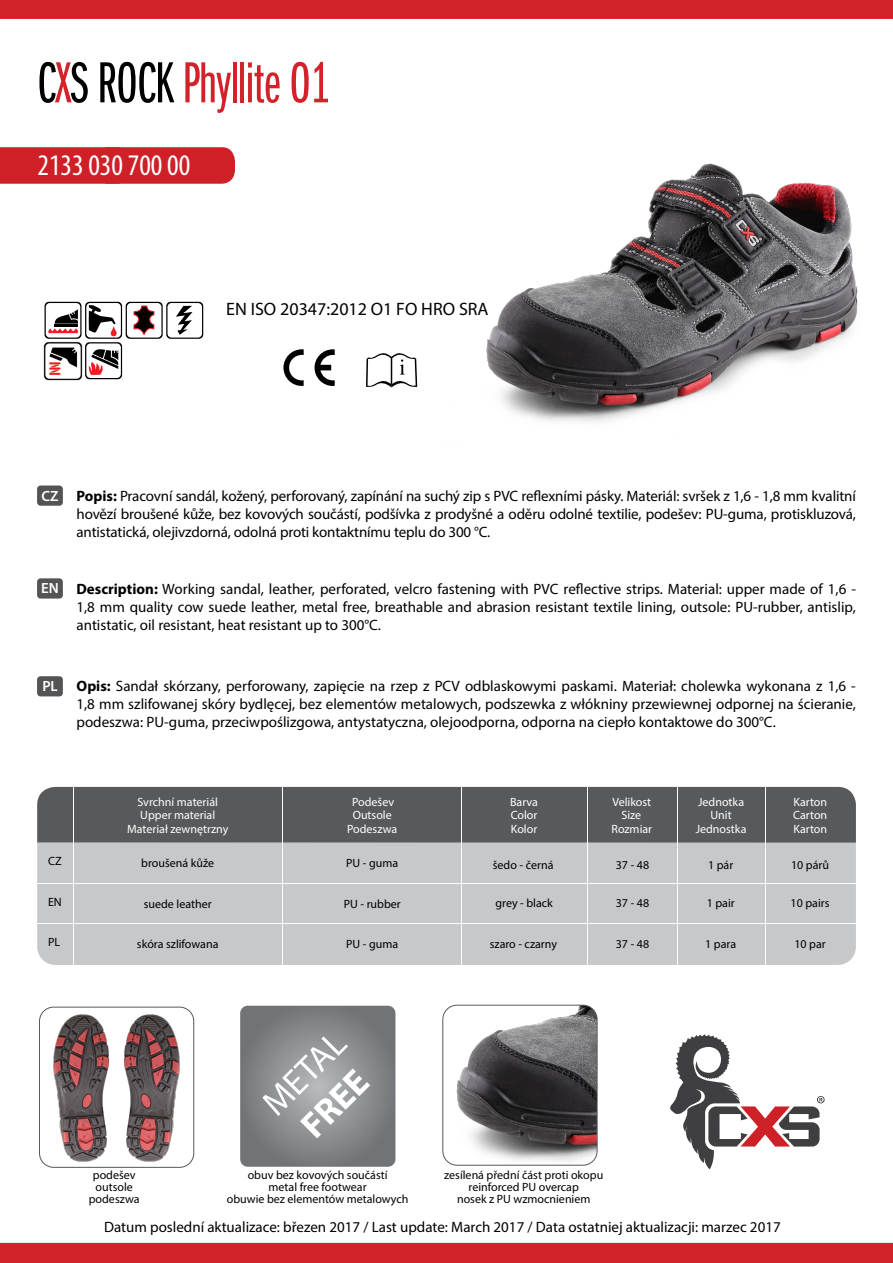
<style>
.page{position:relative;width:893px;height:1263px;background:#fff}
.page>*{position:absolute;margin:0;border:0;box-sizing:border-box;transform-origin:0 0}
.t1{font:60px "Franklin Got Itc DOT Boo Ext Com";letter-spacing:-.01em;color:#d2232a}
.t2{font:36px "Myriad Pro";color:#fff}
.t3{font:700 36px "Myriad Pro";color:#fff}
.t4{font:condensed 30px "Myriad Pro";color:#fff}
.t5{font:18px "Myriad Pro";color:#000}
.t6{font:15px/18px "Myriad Pro";color:#000;text-align:justify}
.t7{font:600 14.85px "Myriad Pro";color:#fff}
.t8{font:12px/12px "Myriad Pro";color:#000;text-align:center}
.t9{font:12px "Myriad Pro";color:#fff}
.s1{color:#000}
.s2{font-weight:700}
</style>
<div class="page">
<div style="left:0;top:147px;width:235px;height:37px;background:#cf2027"></div>
<img style="left:486px;top:163px;width:372px;height:273px">
<div style="left:37px;top:485px;width:26px;height:21px;background:#545456;border-radius:3px"></div>
<div style="left:37px;top:578px;width:26px;height:21px;background:#545456;border-radius:3px"></div>
<div style="left:37px;top:676px;width:26px;height:20px;background:#545456;border-radius:3px"></div>
<div style="left:0;top:0;width:893px;height:19px;background:#d2232a"></div>
<div style="left:0;top:1243px;width:893px;height:20px;background:#d2232a"></div>
<svg style="left:670px;top:1034px;width:155px;height:135px"></svg>
<svg style="left:43px;top:301px;width:161px;height:80px"></svg>
<svg style="left:366px;top:353px;width:51px;height:34px"></svg>
<svg style="left:283px;top:349px;width:21px;height:37px"></svg>
<svg style="left:315px;top:349px;width:20px;height:37px"></svg>
<img style="left:444px;top:1005px;width:152px;height:159px">
<div style="left:442px;top:1005px;width:156px;height:161px;border:1px solid #58595b;border-radius:14px"></div>
<svg style="left:240px;top:1006px;width:155px;height:161px;background:#85878a"></svg>
<img style="left:40px;top:1008px;width:154px;height:159px">
<div style="left:39px;top:1006px;width:155px;height:162px;border:1px solid #58595b;border-radius:14px"></div>
<div style="left:37px;top:787px;width:819px;height:178px;background:#c7c8ca;border-radius:18px"></div>
<div style="left:37px;top:787px;width:819px;height:55px;background:#58595b"></div>
<hr style="left:37px;top:923px;width:819px;height:1px;background:#fff">
<hr style="left:37px;top:883px;width:819px;height:1px;background:#fff">
<hr style="left:282px;top:787px;width:1px;height:178px;background:#fff">
<hr style="left:73px;top:787px;width:1px;height:178px;background:#fff">
<hr style="left:461px;top:787px;width:1px;height:178px;background:#fff">
<hr style="left:765px;top:787px;width:1px;height:178px;background:#fff">
<hr style="left:677px;top:787px;width:1px;height:178px;background:#fff">
<hr style="left:587px;top:787px;width:1px;height:178px;background:#fff">
<h1 class="t1" style="left:37px;top:51px;width:294px"><span class="s1">C</span>X<span class="s1">S ROCK</span> Phyllite O1</h1>
<h3 class="t4" style="left:38px;top:147px;width:154px">2133 030 700 00</h3>
<p class="t5" style="left:226px;top:298px;width:264px">EN ISO 20347:2012 O1 FO HRO SRA</p>
<p class="t7" style="left:42px;top:486px;width:19px">CZ</p>
<p class="t7" style="left:41px;top:579px;width:19px">EN</p>
<p class="t6" style="left:77px;top:486px;width:781px"><span class="s2">Popis:</span> Pracovní sandál, kožený, perforovaný, zapínání na suchý zip s PVC reflexními pásky. Materiál: svršek z 1,6 - 1,8 mm kvalitní hovězí broušené kůže, bez kovových součástí, podšívka z prodyšné a oděru odolné textilie, podešev: PU-guma, protiskluzová, antistatická, olejivzdorná, odolná proti kontaktnímu teplu do 300 °C.</p>
<p class="t6" style="left:77px;top:579px;width:781px"><span class="s2">Description:</span> Working sandal, leather, perforated, velcro fastening with PVC reflective strips. Material: upper made of 1,6 - 1,8 mm quality cow suede leather, metal free, breathable and abrasion resistant textile lining, outsole: PU-rubber, antislip, antistatic, oil resistant, heat resistant up to 300°C.</p>
<p class="t7" style="left:42px;top:677px;width:17px">PL</p>
<p class="t6" style="left:77px;top:677px;width:781px"><span class="s2">Opis:</span> Sandał skórzany, perforowany, zapięcie na rzep z PCV odblaskowymi paskami. Materiał: cholewka wykonana z 1,6 - 1,8 mm szlifowanej skóry bydlęcej, bez elementów metalowych, podszewka z włókniny przewiewnej odpornej na ścieranie, podeszwa: PU-guma, przeciwpoślizgowa, antystatyczna, olejoodporna, odporna na ciepło kontaktowe do 300°C.</p>
<p class="t9" style="left:137px;top:794px;width:82px">Svrchní materiál</p>
<p class="t9" style="left:140px;top:808px;width:76px">Upper material</p>
<p class="t9" style="left:127px;top:822px;width:103px">Materiał zewnętrzny</p>
<p class="t9" style="left:352px;top:794px;width:43px">Podešev</p>
<p class="t9" style="left:347px;top:821px;width:52px">Podeszwa</p>
<p class="t9" style="left:353px;top:808px;width:41px">Outsole</p>
<p class="t9" style="left:510px;top:794px;width:30px">Barva</p>
<p class="t9" style="left:511px;top:821px;width:28px">Kolor</p>
<p class="t9" style="left:511px;top:808px;width:28px">Color</p>
<p class="t9" style="left:612px;top:794px;width:40px">Velikost</p>
<p class="t9" style="left:611px;top:821px;width:42px">Rozmiar</p>
<p class="t9" style="left:621px;top:808px;width:21px">Size</p>
<p class="t9" style="left:698px;top:794px;width:48px">Jednotka</p>
<p class="t9" style="left:696px;top:821px;width:52px">Jednostka</p>
<p class="t9" style="left:710px;top:808px;width:23px">Unit</p>
<p class="t9" style="left:793px;top:794px;width:35px">Karton</p>
<p class="t9" style="left:793px;top:821px;width:35px">Karton</p>
<p class="t9" style="left:793px;top:808px;width:36px">Carton</p>
<p class="t8" style="left:48px;top:855px;width:15px">CZ</p>
<p class="t8" style="left:48px;top:896px;width:15px">EN</p>
<p class="t8" style="left:48px;top:936px;width:14px">PL</p>
<p class="t8" style="left:141px;top:857px;width:74px">broušená kůže</p>
<p class="t8" style="left:144px;top:898px;width:69px">suede leather</p>
<p class="t8" style="left:137px;top:938px;width:83px">skóra szlifowana</p>
<p class="t8" style="left:346px;top:857px;width:54px">PU - guma</p>
<p class="t8" style="left:344px;top:898px;width:59px">PU - rubber</p>
<p class="t8" style="left:346px;top:938px;width:54px">PU - guma</p>
<p class="t8" style="left:493px;top:859px;width:62px">šedo - černá</p>
<p class="t8" style="left:616px;top:859px;width:35px">37 - 48</p>
<p class="t8" style="left:708px;top:859px;width:27px">1 pár</p>
<p class="t8" style="left:791px;top:859px;width:40px">10 párů</p>
<p class="t8" style="left:496px;top:897px;width:59px">grey - black</p>
<p class="t8" style="left:616px;top:897px;width:35px">37 - 48</p>
<p class="t8" style="left:707px;top:897px;width:30px">1 pair</p>
<p class="t8" style="left:790px;top:897px;width:40px">10 pairs</p>
<p class="t8" style="left:490px;top:938px;width:69px">szaro - czarny</p>
<p class="t8" style="left:616px;top:938px;width:35px">37 - 48</p>
<p class="t8" style="left:705px;top:938px;width:32px">1 para</p>
<p class="t8" style="left:794px;top:938px;width:33px">10 par</p>
<h2 class="t2" style="left:253px;top:1093px;width:103px;rotate:-45deg">METAL</h2>
<h2 class="t3" style="left:290px;top:1115px;width:80px;rotate:-45deg">FREE</h2>
<p class="t8" style="left:227px;top:1169px;width:183px">obuv bez kovových součástí<br>metal free footwear<br>obuwie bez elementów metalowych</p>
<p class="t8" style="left:89px;top:1169px;width:52px">podešev outsole podeszwa</p>
<p class="t8" style="left:444px;top:1169px;width:161px">zesílená přední část proti okopu reinforced PU overcap<br>nosek z PU wzmocnieniem</p>
<p class="t6" style="left:104px;top:1218px;width:678px">Datum poslední aktualizace: březen 2017 / Last update: March 2017 / Data ostatniej aktualizacji: marzec 2017</p>
</div>
